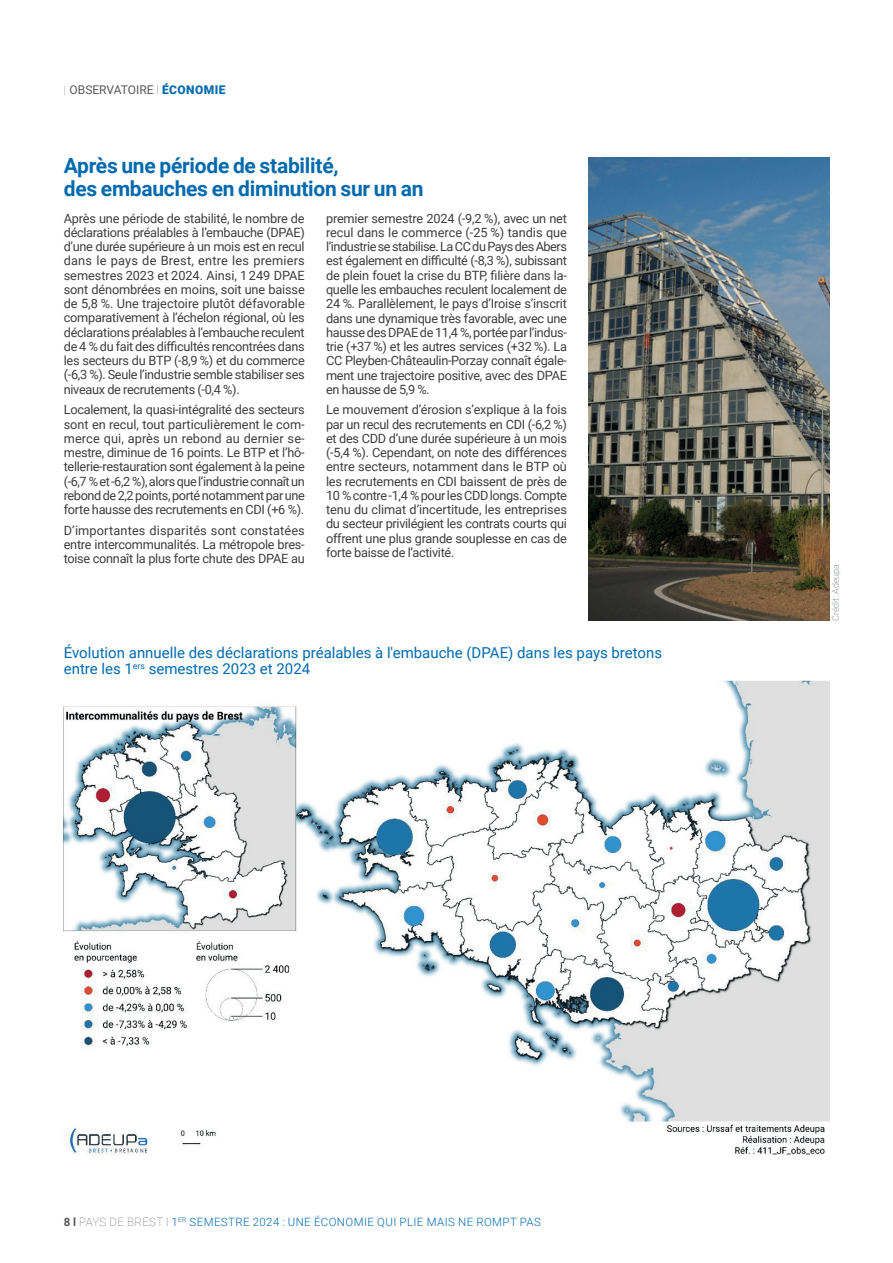
<style>
.page{position:relative;width:893px;height:1263px;background:#fff}
.page>*{position:absolute;margin:0;border:0;box-sizing:border-box;transform-origin:0 0}
.t1{font:700 21px/22.5px "Roboto";letter-spacing:-.01em;color:#006aaf}
.t2{font:15px/16.5px "Roboto";color:#006aaf}
.t3{font:12.75px/14.2px "Roboto";letter-spacing:-.025em;color:#3e3e3f;text-align:justify}
.t4{font:12px "Roboto";color:#57585a}
.t5{font:300 11.55px "Roboto";letter-spacing:.035em;color:#006aaf}
.t6{font:300 9px "Roboto";letter-spacing:-.01em;color:#939598}
.s1{font-weight:100;font-size:11.55px}
.s2{font-weight:900;color:#006aaf}
.s3{font-weight:700;color:#57585a}
.s4{font-weight:100;color:#57585a}
</style>
<div class="page">
<img style="left:64px;top:680px;width:765px;height:475px">
<img style="left:588px;top:157px;width:241px;height:464px">
<p class="t4" style="left:64px;top:81px;width:163px"><span class="s1">|</span> OBSERVATOIRE <span class="s1">l</span> <span class="s2">ÉCONOMIE</span></p>
<h1 class="t1" style="left:64px;top:154px;width:361px">Après une période de stabilité,<br>des embauches en diminution sur un an</h1>
<p class="t3" style="left:64px;top:210px;width:242px">Après une période de stabilité, le nombre de déclarations préalables à l’embauche (DPAE) d’une durée supérieure à un mois est en recul dans le pays de Brest, entre les premiers semestres 2023 et 2024. Ainsi, 1 249 DPAE sont dénombrées en moins, soit une baisse de 5,8 %. Une trajectoire plutôt défavorable comparativement à l’échelon régional, où les déclarations préalables à l’embauche reculent de 4 % du fait des difficultés rencontrées dans les secteurs du BTP (-8,9 %) et du commerce (-6,3 %). Seule l’industrie semble stabiliser ses niveaux de recrutements (-0,4 %).</p>
<p class="t3" style="left:64px;top:402px;width:242px">Localement, la quasi-intégralité des secteurs sont en recul, tout particulièrement le com&shy;merce qui, après un rebond au dernier se&shy;mestre, diminue de 16 points. Le BTP et l’hô&shy;tellerie-restauration sont également à la peine (-6,7 % et -6,2 %), alors que l’industrie connaît un rebond de 2,2 points, porté notamment par une forte hausse des recrutements en CDI (+6 %).</p>
<p class="t3" style="left:64px;top:523px;width:243px">D’importantes disparités sont constatées entre intercommunalités. La métropole bres&shy;toise connaît la plus forte chute des DPAE au</p>
<p class="t3" style="left:326px;top:211px;width:243px">premier semestre 2024 (-9,2 %), avec un net recul dans le commerce (-25 %) tandis que l’industrie se stabilise. La CC du Pays des Abers est également en difficulté (-8,3 %), subissant de plein fouet la crise du BTP, filière dans la&shy;quelle les embauches reculent localement de 24 %. Parallèlement, le pays d’Iroise s’inscrit dans une dynamique très favorable, avec une hausse des DPAE de 11,4 %, portée par l’indus&shy;trie (+37 %) et les autres services (+32 %). La CC Pleyben-Châteaulin-Porzay connaît égale&shy;ment une trajectoire positive, avec des DPAE en hausse de 5,9 %.</p>
<p class="t3" style="left:326px;top:402px;width:243px">Le mouvement d’érosion s’explique à la fois par un recul des recrutements en CDI (-6,2 %) et des CDD d’une durée supérieure à un mois (-5,4 %). Cependant, on note des différences entre secteurs, notamment dans le BTP où les recrutements en CDI baissent de près de 10 % contre -1,4 % pour les CDD longs. Compte tenu du climat d’incertitude, les entreprises du secteur privilégient les contrats courts qui offrent une plus grande souplesse en cas de forte baisse de l’activité.</p>
<p class="t2" style="left:64px;top:643px;width:600px">Évolution annuelle des déclarations préalables à l'embauche (DPAE) dans les pays bretons entre les 1<sup>ers</sup> semestres 2023 et 2024</p>
<p class="t6" style="left:829px;top:621px;width:58px;rotate:-90deg">Crédit : Adeupa</p>
<p class="t5" style="left:64px;top:1214px;width:479px"><span class="s3">8 l</span> <span class="s4">PAYS DE BREST l</span> 1<sup>ER</sup> SEMESTRE 2024 : UNE ÉCONOMIE QUI PLIE MAIS NE ROMPT PAS</p>
</div>
